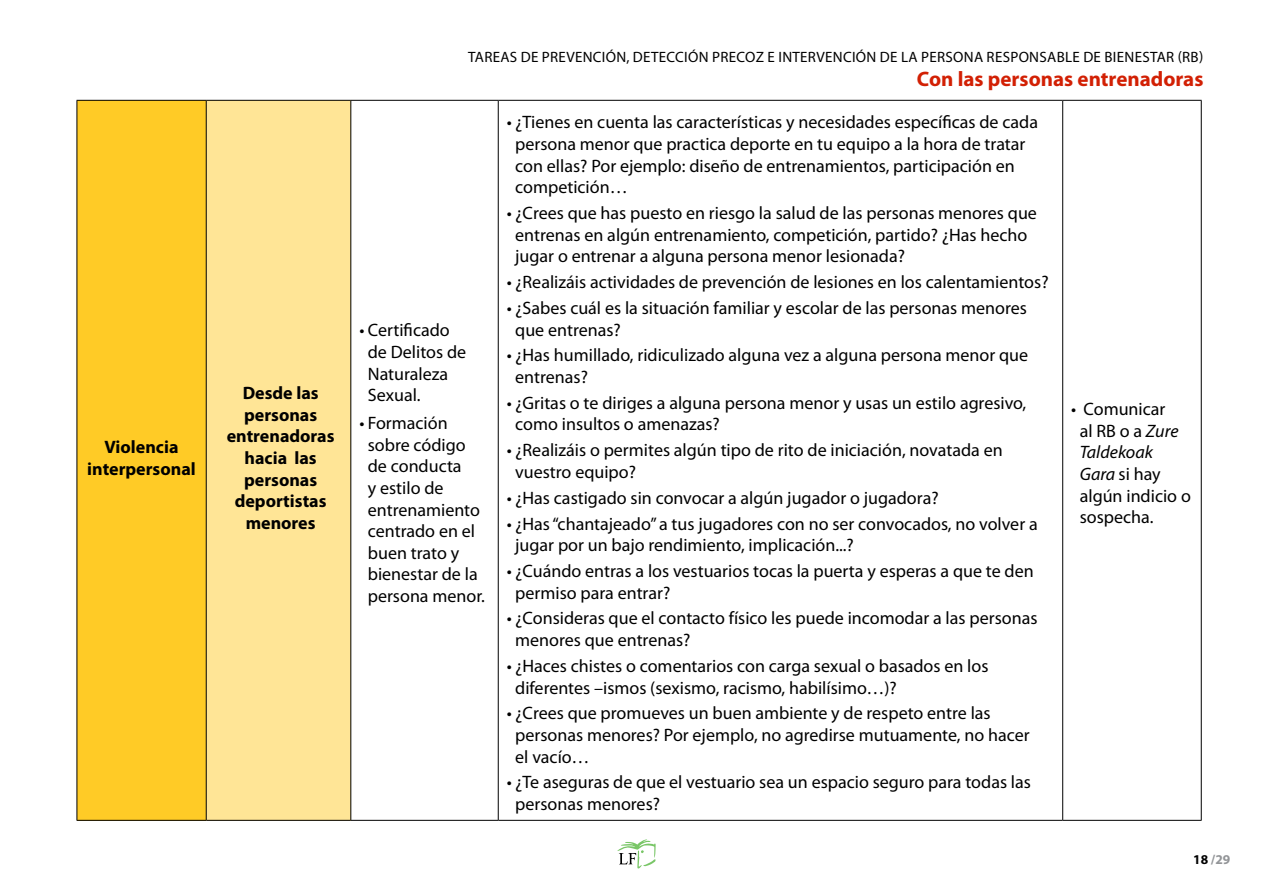
<style>
.page{position:relative;width:1263px;height:893px;background:#fff}
.page>*{position:absolute;margin:0;border:0;box-sizing:border-box;transform-origin:0 0}
.t1{font:700 21px "Myriad Pro";color:#d22004}
.t2{font:18px/21.6px "Myriad Pro";color:#000}
.t3{font:700 18px/21.6px "Myriad Pro";color:#000;text-align:center}
.t4{font:15px "Myriad Pro";letter-spacing:.02em;color:#000}
.t5{font:700 13.5px "Myriad Pro";color:#939598}
.s1{font-style:italic}
.s2{color:#000}
</style>
<div class="page">
<svg style="left:617px;top:839px;width:39px;height:29px"></svg>
<div style="left:77px;top:100px;width:129px;height:720px;background:#ffcb26"></div>
<div style="left:206px;top:100px;width:145px;height:720px;background:#ffe596"></div>
<hr style="left:206px;top:101px;width:1px;height:719px;background:#000">
<hr style="left:351px;top:100px;width:147px;height:1px;background:#000">
<hr style="left:498px;top:100px;width:565px;height:1px;background:#000">
<hr style="left:1063px;top:100px;width:138px;height:1px;background:#000">
<hr style="left:351px;top:820px;width:147px;height:1px;background:#000">
<hr style="left:498px;top:820px;width:565px;height:1px;background:#000">
<hr style="left:1063px;top:820px;width:138px;height:1px;background:#000">
<hr style="left:350px;top:101px;width:1px;height:719px;background:#000">
<hr style="left:498px;top:101px;width:1px;height:719px;background:#000">
<hr style="left:1062px;top:101px;width:1px;height:719px;background:#000">
<hr style="left:1201px;top:101px;width:1px;height:719px;background:#000">
<hr style="left:77px;top:100px;width:129px;height:1px;background:#000">
<hr style="left:77px;top:101px;width:1px;height:719px;background:#000">
<hr style="left:206px;top:100px;width:145px;height:1px;background:#000">
<hr style="left:77px;top:820px;width:129px;height:1px;background:#000">
<hr style="left:206px;top:820px;width:145px;height:1px;background:#000">
<p class="t3" style="left:87px;top:437px;width:110px">Violencia interpersonal</p>
<p class="t3" style="left:227px;top:383px;width:109px">Desde las personas entrenadoras hacia las personas deportistas menores</p>
<p class="t4" style="left:468px;top:48px;width:736px">TAREAS DE PREVENCIÓN, DETECCIÓN PRECOZ E INTERVENCIÓN DE LA PERSONA RESPONSABLE DE BIENESTAR (RB)</p>
<p class="t1" style="left:917px;top:67px;width:288px">Con las personas entrenadoras</p>
<p class="t2" style="left:368px;top:320px;width:100px;text-indent:-9px">• Certificado de Delitos de<br>Naturaleza<br>Sexual.</p>
<p class="t2" style="left:368px;top:413px;width:119px;text-indent:-9px">• Formación sobre código de conducta<br>y estilo de entrenamiento centrado en el buen trato y bienestar de la persona menor.</p>
<p class="t2" style="left:515px;top:112px;width:524px;text-indent:-9px">• ¿Tienes en cuenta las características y necesidades específicas de cada persona menor que practica deporte en tu equipo a la hora de tratar con ellas? Por ejemplo: diseño de entrenamientos, participación en competición…</p>
<p class="t2" style="left:515px;top:202px;width:523px;text-indent:-9px">• ¿Crees que has puesto en riesgo la salud de las personas menores que entrenas en algún entrenamiento, competición, partido? ¿Has hecho jugar o entrenar a alguna persona menor lesionada?</p>
<p class="t2" style="left:507px;top:272px;width:543px">• ¿Realizáis actividades de prevención de lesiones en los calentamientos?</p>
<p class="t2" style="left:515px;top:297px;width:513px;text-indent:-9px">• ¿Sabes cuál es la situación familiar y escolar de las personas menores que entrenas?</p>
<p class="t2" style="left:515px;top:345px;width:514px;text-indent:-9px">• ¿Has humillado, ridiculizado alguna vez a alguna persona menor que entrenas?</p>
<p class="t2" style="left:515px;top:392px;width:513px;text-indent:-9px">• ¿Gritas o te diriges a alguna persona menor y usas un estilo agresivo, como insultos o amenazas?</p>
<p class="t2" style="left:515px;top:440px;width:489px;text-indent:-9px">• ¿Realizáis o permites algún tipo de rito de iniciación, novatada en vuestro equipo?</p>
<p class="t2" style="left:507px;top:487px;width:433px">• ¿Has castigado sin convocar a algún jugador o jugadora?</p>
<p class="t2" style="left:515px;top:513px;width:524px;text-indent:-9px">• ¿Has “chantajeado” a tus jugadores con no ser convocados, no volver a jugar por un bajo rendimiento, implicación...?</p>
<p class="t2" style="left:515px;top:561px;width:520px;text-indent:-9px">• ¿Cuándo entras a los vestuarios tocas la puerta y esperas a que te den permiso para entrar?</p>
<p class="t2" style="left:515px;top:608px;width:524px;text-indent:-9px">• ¿Consideras que el contacto físico les puede incomodar a las personas menores que entrenas?</p>
<p class="t2" style="left:515px;top:655px;width:475px;text-indent:-9px">• ¿Haces chistes o comentarios con carga sexual o basados en los diferentes –ismos (sexismo, racismo, habilísimo…)?</p>
<p class="t2" style="left:515px;top:703px;width:516px;text-indent:-9px">• ¿Crees que promueves un buen ambiente y de respeto entre las personas menores? Por ejemplo, no agredirse mutuamente, no hacer el vacío…</p>
<p class="t2" style="left:515px;top:772px;width:517px;text-indent:-9px">• ¿Te aseguras de que el vestuario sea un espacio seguro para todas las personas menores?</p>
<p class="t2" style="left:1080px;top:399px;width:113px;text-indent:-9px">• Comunicar<br>al RB o a <span class="s1">Zure<br>Taldekoak<br>Gara</span> si hay algún indicio o sospecha.</p>
<p class="t5" style="left:1193px;top:852px;width:39px"><span class="s2">18</span> /29</p>
</div>
